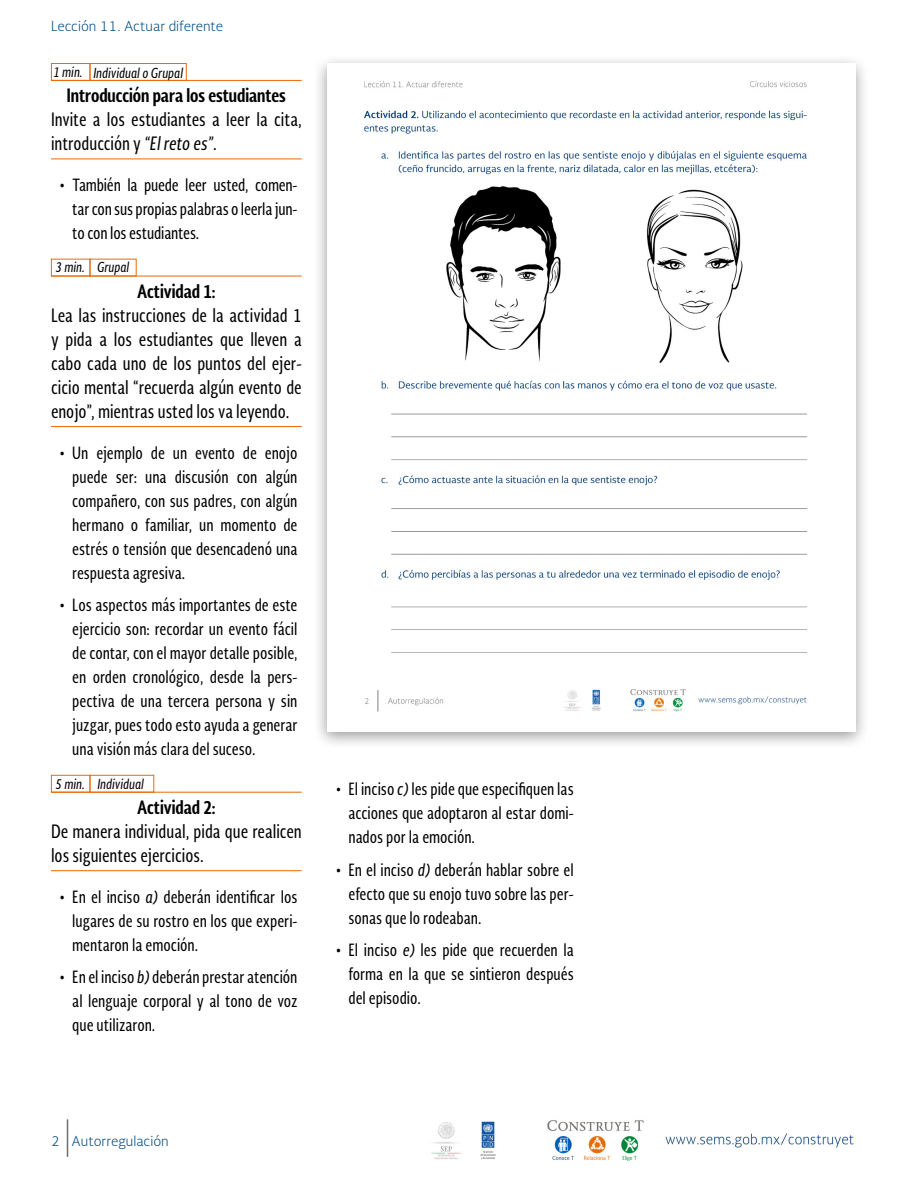
<style>
.page{position:relative;width:918px;height:1188px;background:#fff}
.page>*{position:absolute;margin:0;border:0;box-sizing:border-box;transform-origin:0 0}
.t1{font:18px/24px "Soberana Sans Condensed";color:#000}
.t2{font:700 18px "Soberana Sans Condensed";color:#000}
.t3{font:16.5px/24px "Soberana Sans Condensed";color:#000;text-align:justify}
.t4{font:italic 13.5px "Soberana Sans Condensed";color:#000}
.t5{font:300 13.5px "Soberana Sans";color:#004a81}
.s1{font-style:italic}
</style>
<div class="page">
<hr style="left:67px;top:1119px;width:1px;height:38px;background:#716a6e">
<img style="left:431px;top:1120px;width:423px;height:41px">
<div style="left:313px;top:54px;width:557px;height:696px;background:#000;opacity:.4"></div>
<img style="left:327px;top:64px;width:528px;height:667px">
<hr style="left:51px;top:80px;width:251px;height:1px;background:#ec6907">
<hr style="left:51px;top:159px;width:251px;height:1px;background:#ec6907">
<hr style="left:51px;top:276px;width:251px;height:1px;background:#ec6907">
<hr style="left:51px;top:426px;width:251px;height:1px;background:#ec6907">
<hr style="left:51px;top:792px;width:251px;height:1px;background:#ec6907">
<hr style="left:51px;top:870px;width:251px;height:1px;background:#ec6907">
<div style="left:51px;top:63px;width:39px;height:18px;border:1px solid #ec6907"></div>
<div style="left:90px;top:63px;width:97px;height:18px;border:1px solid #ec6907"></div>
<div style="left:90px;top:775px;width:64px;height:18px;border:1px solid #ec6907"></div>
<div style="left:51px;top:775px;width:39px;height:18px;border:1px solid #ec6907"></div>
<div style="left:51px;top:259px;width:39px;height:17px;border:1px solid #ec6907"></div>
<p class="t5" style="left:51px;top:17px;width:174px">Lección 11. Actuar diferente</p>
<p class="t4" style="left:53px;top:64px;width:131px">1 min. Individual o Grupal</p>
<p class="t2" style="left:67px;top:83px;width:220px">Introducción para los estudiantes</p>
<p class="t1" style="left:51px;top:107px;width:252px">Invite a los estudiantes a leer la cita, introducción y <span class="s1">“El reto es”</span>.</p>
<p class="t3" style="left:72px;top:172px;width:227px;text-indent:-13px">• También la puede leer usted, comen&shy;tar con sus propias palabras o leerla jun&shy;to con los estudiantes.</p>
<p class="t4" style="left:56px;top:258px;width:75px">3 min. Grupal</p>
<p class="t2" style="left:137px;top:279px;width:80px">Actividad 1:</p>
<p class="t1" style="left:51px;top:302px;width:252px;text-align:justify">Lea las instrucciones de la actividad 1 y pida a los estudiantes que lleven a cabo cada uno de los puntos del ejer&shy;cicio mental “recuerda algún evento de enojo”, mientras usted los va leyendo.</p>
<p class="t3" style="left:72px;top:440px;width:227px;text-indent:-13px">• Un ejemplo de un evento de enojo puede ser: una discusión con algún compañero, con sus padres, con algún hermano o familiar, un momento de estrés o tensión que desencadenó una respuesta agresiva.</p>
<p class="t3" style="left:72px;top:593px;width:227px;text-indent:-13px">• Los aspectos más importantes de este ejercicio son: recordar un evento fácil de contar, con el mayor detalle posible, en orden cronológico, desde la pers&shy;pectiva de una tercera persona y sin juzgar, pues todo esto ayuda a generar una visión más clara del suceso.</p>
<p class="t4" style="left:56px;top:775px;width:90px">5 min. Individual</p>
<p class="t2" style="left:137px;top:795px;width:80px">Actividad 2:</p>
<p class="t1" style="left:51px;top:819px;width:252px">De manera individual, pida que realicen los siguientes ejercicios.</p>
<p class="t3" style="left:72px;top:884px;width:227px;text-indent:-13px">• En el inciso <span class="s1">a)</span> deberán identificar los lugares de su rostro en los que experi&shy;mentaron la emoción.</p>
<p class="t3" style="left:72px;top:965px;width:227px;text-indent:-13px">• En el inciso <span class="s1">b)</span> deberán prestar atención al lenguaje corporal y al tono de voz que utilizaron.</p>
<p class="t3" style="left:349px;top:777px;width:227px;text-indent:-13px">• El inciso <span class="s1">c)</span> les pide que especifiquen las acciones que adoptaron al estar domi&shy;nados por la emoción.</p>
<p class="t3" style="left:349px;top:857px;width:227px;text-indent:-13px">• En el inciso <span class="s1">d)</span> deberán hablar sobre el efecto que su enojo tuvo sobre las per&shy;sonas que lo rodeaban.</p>
<p class="t3" style="left:349px;top:938px;width:227px;text-indent:-13px">• El inciso <span class="s1">e)</span> les pide que recuerden la forma en la que se sintieron después del episodio.</p>
<p class="t5" style="left:51px;top:1132px;width:10px">2</p>
<p class="t5" style="left:72px;top:1132px;width:99px">Autorregulación</p>
</div>
